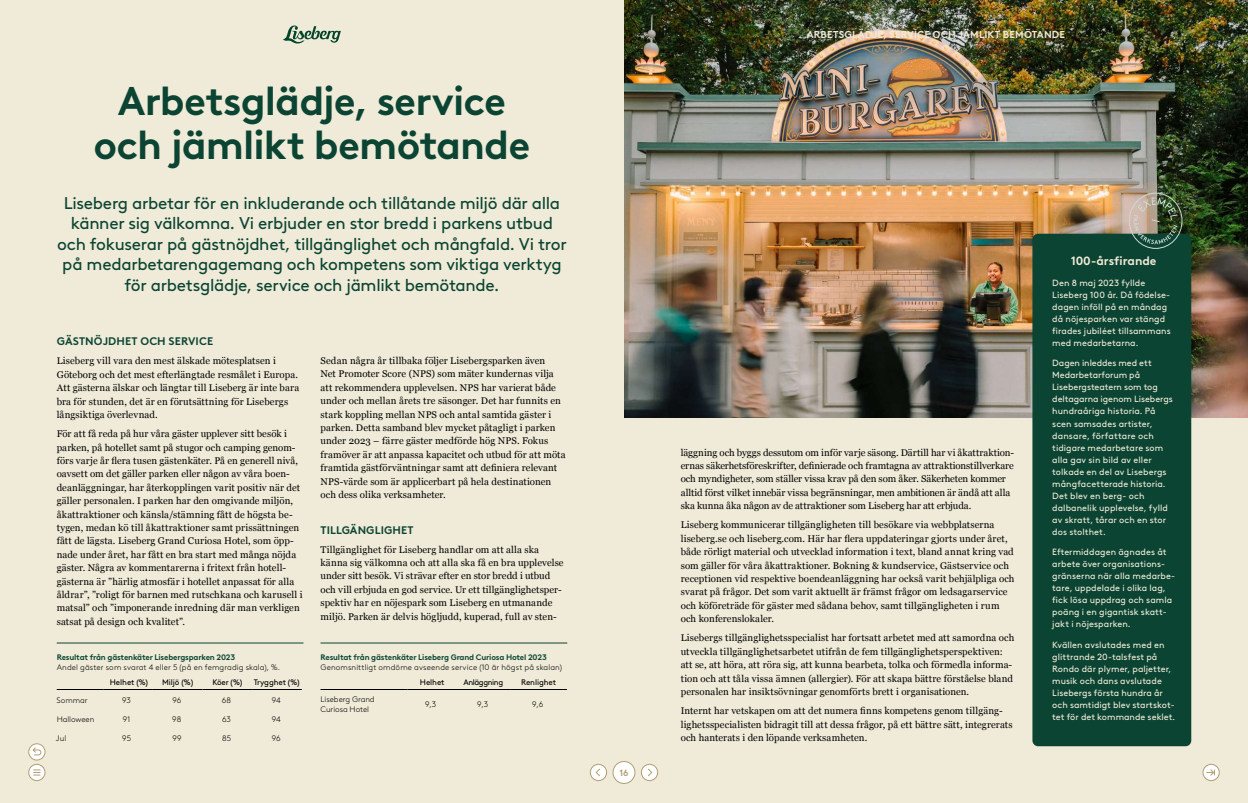
<style>
.page{position:relative;width:1248px;height:803px;background:#fff}
.page>*{position:absolute;margin:0;border:0;box-sizing:border-box;transform-origin:0 0}
.t1{font:700 40px/44px "Brown LL";letter-spacing:-.02em;color:#0c4433;text-align:center}
.t2{font:17px/20.4px "Brown LL";letter-spacing:-.015em;color:#0c4433;text-align:center}
.t3{font:700 12px "Brown LL";letter-spacing:-.005em;color:#efebd8}
.t4{font:700 11px "Brown LL";letter-spacing:.01em;color:#0c4433}
.t5{font:700 10px "Brown LL";letter-spacing:.015em;color:#efebd8}
.t6{font:9.7px/13.4px "Georgia";letter-spacing:.01em;color:#000}
.t7{font:9px/12px "Brown LL";letter-spacing:.005em;color:#efebd8}
.t8{font:700 9px "Brown Std";color:#b39d75}
.t9{font:300 8px/9.3px "Brown LL";letter-spacing:.01em;color:#000}
.t10{font:700 8px "Brown LL";letter-spacing:-.02em;color:#0c4433}
.t11{font:8px "Brown LL";letter-spacing:-.01em;color:#000}
.t12{font:8px "Brown LL";letter-spacing:-.05em;color:#000}
.t13{font:300 8px "Brown LL";letter-spacing:-.01em;color:#000}
</style>
<div class="page">
<div style="left:0;top:0;width:1247px;height:802px;background:#efebd8"></div>
<hr style="left:57px;top:689px;width:46px;height:1px;background:#000">
<hr style="left:103px;top:689px;width:50px;height:1px;background:#000">
<hr style="left:153px;top:689px;width:49px;height:1px;background:#000">
<hr style="left:202px;top:689px;width:50px;height:1px;background:#000">
<hr style="left:252px;top:689px;width:50px;height:1px;background:#000">
<hr style="left:320px;top:689px;width:87px;height:1px;background:#000">
<hr style="left:407px;top:689px;width:50px;height:1px;background:#000">
<hr style="left:457px;top:689px;width:53px;height:1px;background:#000">
<hr style="left:510px;top:689px;width:57px;height:1px;background:#000">
<hr style="left:57px;top:642px;width:246px;height:1px;background:#0c4433">
<hr style="left:320px;top:642px;width:247px;height:1px;background:#0c4433">
<img style="left:624px;top:0;width:623px;height:417px">
<div style="left:1032px;top:233px;width:159px;height:513px;background:#0c4433;border-radius:6px"></div>
<img style="left:1128px;top:192px;width:54px;height:57px">
<svg style="left:283px;top:26px;width:58px;height:18px"></svg>
<div style="left:590px;top:764px;width:16px;height:16px;background:#fff;border-radius:50%"></div>
<div style="left:590px;top:763px;width:17px;height:17px;border:1px solid #b39d75;border-radius:50%"></div>
<svg style="left:595px;top:768px;width:5px;height:8px"></svg>
<div style="left:641px;top:764px;width:16px;height:16px;background:#fff;border-radius:50%"></div>
<div style="left:641px;top:763px;width:17px;height:17px;border:1px solid #b39d75;border-radius:50%"></div>
<svg style="left:648px;top:768px;width:4px;height:8px"></svg>
<div style="left:613px;top:761px;width:22px;height:22px;background:#fff;border-radius:50%"></div>
<div style="left:612px;top:760px;width:23px;height:23px;border:1px solid #b39d75;border-radius:50%"></div>
<svg style="left:1202px;top:764px;width:17px;height:16px"></svg>
<div style="left:1202px;top:763px;width:17px;height:17px;border:1px solid #b39d75;border-radius:50%"></div>
<svg style="left:1206px;top:768px;width:8px;height:8px"></svg>
<svg style="left:29px;top:764px;width:16px;height:16px"></svg>
<div style="left:28px;top:763px;width:17px;height:17px;border:1px solid #b39d75;border-radius:50%"></div>
<svg style="left:33px;top:769px;width:7px;height:6px"></svg>
<svg style="left:29px;top:743px;width:16px;height:16px"></svg>
<div style="left:28px;top:743px;width:17px;height:17px;border:1px solid #b39d75;border-radius:50%"></div>
<svg style="left:32px;top:746px;width:10px;height:9px"></svg>
<h1 class="t1" style="left:94px;top:75px;width:438px">Arbetsglädje, service och jämlikt bemötande</h1>
<p class="t2" style="left:57px;top:191px;width:511px">Liseberg arbetar för en inkluderande och tillåtande miljö där alla känner sig välkomna. Vi erbjuder en stor bredd i parkens utbud och fokuserar på gästnöjdhet, tillgänglighet och mångfald. Vi tror på medarbetarengagemang och kompetens som viktiga verktyg för arbetsglädje, service och jämlikt bemötande.</p>
<p class="t4" style="left:57px;top:333px;width:158px">GÄSTNÖJDHET OCH SERVICE</p>
<p class="t6" style="left:57px;top:354px;width:244px">Liseberg vill vara den mest älskade mötesplatsen i Göteborg och det mest efterlängtade resmålet i Europa.<br>Att gästerna älskar och längtar till Liseberg är inte bara bra för stunden, det är en förutsättning för Lisebergs långsiktiga överlevnad.</p>
<p class="t6" style="left:57px;top:426px;width:247px">För att få reda på hur våra gäster upplever sitt besök i parken, på hotellet samt på stugor och camping genom&shy;förs varje år flera tusen gästenkäter. På en generell nivå, oavsett om det gäller parken eller någon av våra boen&shy;deanläggningar, har återkopplingen varit positiv när det gäller personalen. I parken har den omgivande miljön, åkattraktioner och känsla/stämning fått de högsta be&shy;tygen, medan kö till åkattraktioner samt prissättningen fått de lägsta. Liseberg Grand Curiosa Hotel, som öpp&shy;nade under året, har fått en bra start med många nöjda gäster. Några av kommentarerna i fritext från hotell&shy;gästerna är ”härlig atmosfär i hotellet anpassat för alla åldrar”, ”roligt för barnen med rutschkana och karusell i matsal” och ”imponerande inredning där man verkligen satsat på design och kvalitet”.</p>
<p class="t6" style="left:320px;top:353px;width:247px">Sedan några år tillbaka följer Lisebergsparken även<br>Net Promoter Score (NPS) som mäter kundernas vilja att rekommendera upplevelsen. NPS har varierat både under och mellan årets tre säsonger. Det har funnits en stark koppling mellan NPS och antal samtida gäster i parken. Detta samband blev mycket påtagligt i parken under 2023 – färre gäster medförde hög NPS. Fokus framöver är att anpassa kapacitet och utbud för att möta framtida gästförväntningar samt att definiera relevant NPS-värde som är applicerbart på hela destinationen och dess olika verksamheter.</p>
<p class="t4" style="left:320px;top:521px;width:94px">TILLGÄNGLIGHET</p>
<p class="t6" style="left:320px;top:542px;width:245px">Tillgänglighet för Liseberg handlar om att alla ska känna sig välkomna och att alla ska få en bra upplevelse under sitt besök. Vi strävar efter en stor bredd i utbud och vill erbjuda en god service. Ur ett tillgänglighetsper&shy;spektiv har en nöjespark som Liseberg en utmanande miljö. Parken är delvis högljudd, kuperad, full av sten-</p>
<p class="t10" style="left:57px;top:650px;width:180px">Resultat från gästenkäter Lisebergsparken 2023</p>
<p class="t9" style="left:57px;top:661px;width:225px">Andel gäster som svarat 4 eller 5 (på en femgradig skala), %.</p>
<p class="t10" style="left:320px;top:650px;width:228px">Resultat från gästenkäter Liseberg Grand Curiosa Hotel 2023</p>
<p class="t9" style="left:320px;top:661px;width:243px">Genomsnittligt omdöme avseende service (10 är högst på skalan)</p>
<p class="t11" style="left:110px;top:676px;width:40px">Helhet (%)</p>
<p class="t11" style="left:162px;top:676px;width:33px">Miljö (%)</p>
<p class="t11" style="left:212px;top:676px;width:31px">Köer (%)</p>
<p class="t11" style="left:254px;top:676px;width:47px">Trygghet (%)</p>
<p class="t11" style="left:420px;top:676px;width:26px">Helhet</p>
<p class="t12" style="left:463px;top:676px;width:41px">Anläggning</p>
<p class="t11" style="left:521px;top:676px;width:36px">Renlighet</p>
<p class="t9" style="left:57px;top:694px;width:33px">Sommar</p>
<p class="t9" style="left:122px;top:694px;width:10px">93</p>
<p class="t9" style="left:172px;top:694px;width:10px">96</p>
<p class="t9" style="left:222px;top:694px;width:11px">68</p>
<p class="t9" style="left:272px;top:694px;width:11px">94</p>
<p class="t13" style="left:57px;top:713px;width:39px">Halloween</p>
<p class="t9" style="left:123px;top:714px;width:9px">91</p>
<p class="t9" style="left:172px;top:714px;width:11px">98</p>
<p class="t9" style="left:222px;top:714px;width:10px">63</p>
<p class="t9" style="left:272px;top:714px;width:11px">94</p>
<p class="t9" style="left:56px;top:732px;width:12px">Jul</p>
<p class="t9" style="left:122px;top:732px;width:10px">95</p>
<p class="t9" style="left:172px;top:732px;width:11px">99</p>
<p class="t9" style="left:222px;top:732px;width:11px">85</p>
<p class="t9" style="left:272px;top:732px;width:10px">96</p>
<p class="t9" style="left:320px;top:694px;width:56px">Liseberg Grand<br>Curiosa Hotel</p>
<p class="t9" style="left:425px;top:699px;width:12px">9,3</p>
<p class="t9" style="left:477px;top:699px;width:12px">9,3</p>
<p class="t9" style="left:532px;top:699px;width:13px">9,6</p>
<p class="t5" style="left:806px;top:27px;width:260px">ARBETSGLÄDJE, SERVICE OCH JÄMLIKT BEMÖTANDE</p>
<p class="t8" style="left:619px;top:766px;width:11px">16</p>
<p class="t6" style="left:680px;top:445px;width:335px">läggning och byggs dessutom om inför varje säsong. Därtill har vi åkattraktion&shy;ernas säkerhetsföreskrifter, definierade och framtagna av attraktionstillverkare och myndigheter, som ställer vissa krav på den som åker. Säkerheten kommer alltid först vilket innebär vissa begränsningar, men ambitionen är ändå att alla ska kunna åka någon av de attraktioner som Liseberg har att erbjuda.</p>
<p class="t6" style="left:680px;top:517px;width:335px">Liseberg kommunicerar tillgängligheten till besökare via webbplatserna liseberg.se och liseberg.com. Här har flera uppdateringar gjorts under året, både rörligt material och utvecklad information i text, bland annat kring vad som gäller för våra åkattraktioner. Bokning &amp; kundservice, Gästservice och receptionen vid respektive boendeanläggning har också varit behjälpliga och svarat på frågor. Det som varit aktuellt är främst frågor om ledsagarservice och köföreträde för gäster med sådana behov, samt tillgängligheten i rum och konferenslokaler.</p>
<p class="t6" style="left:680px;top:630px;width:335px">Lisebergs tillgänglighetsspecialist har fortsatt arbetet med att samordna och utveckla tillgänglighetsarbetet utifrån de fem tillgänglighetsperspektiven: att se, att höra, att röra sig, att kunna bearbeta, tolka och förmedla informa&shy;tion och att tåla vissa ämnen (allergier). För att skapa bättre förståelse bland personalen har insiktsövningar genomförts brett i organisationen.</p>
<p class="t6" style="left:680px;top:703px;width:333px">Internt har vetskapen om att det numera finns kompetens genom tillgäng&shy;lighetsspecialisten bidragit till att dessa frågor, på ett bättre sätt, integrerats och hanterats i den löpande verksamheten.</p>
<p class="t3" style="left:1070px;top:252px;width:87px">100-årsfirande</p>
<p class="t7" style="left:1052px;top:276px;width:120px">Den 8 maj 2023 fyllde<br>Liseberg 100 år. Då födelse&shy;dagen inföll på en måndag då nöjesparken var stängd firades jubiléet tillsammans med medarbetarna.</p>
<p class="t7" style="left:1052px;top:356px;width:122px">Dagen inleddes med ett<br>Medarbetarforum på<br>Lisebergsteatern som tog deltagarna igenom Lisebergs hundraåriga historia. På scen samsades artister, dansare, författare och tidigare medarbetare som alla gav sin bild av eller tolkade en del av Lisebergs mångfacetterade historia.<br>Det blev en berg- och dalbanelik upplevelse, fylld av skratt, tårar och en stor dos stolthet.</p>
<p class="t7" style="left:1052px;top:545px;width:124px">Eftermiddagen ägnades åt arbete över organisations&shy;gränserna när alla medarbe&shy;tare, uppdelade i olika lag, fick lösa uppdrag och samla poäng i en gigantisk skatt&shy;jakt i nöjesparken.</p>
<p class="t7" style="left:1052px;top:637px;width:125px">Kvällen avslutades med en glittrande 20-talsfest på<br>Rondo där plymer, paljetter, musik och dans avslutade<br>Lisebergs första hundra år och samtidigt blev startskot&shy;tet för det kommande seklet.</p>
</div>
